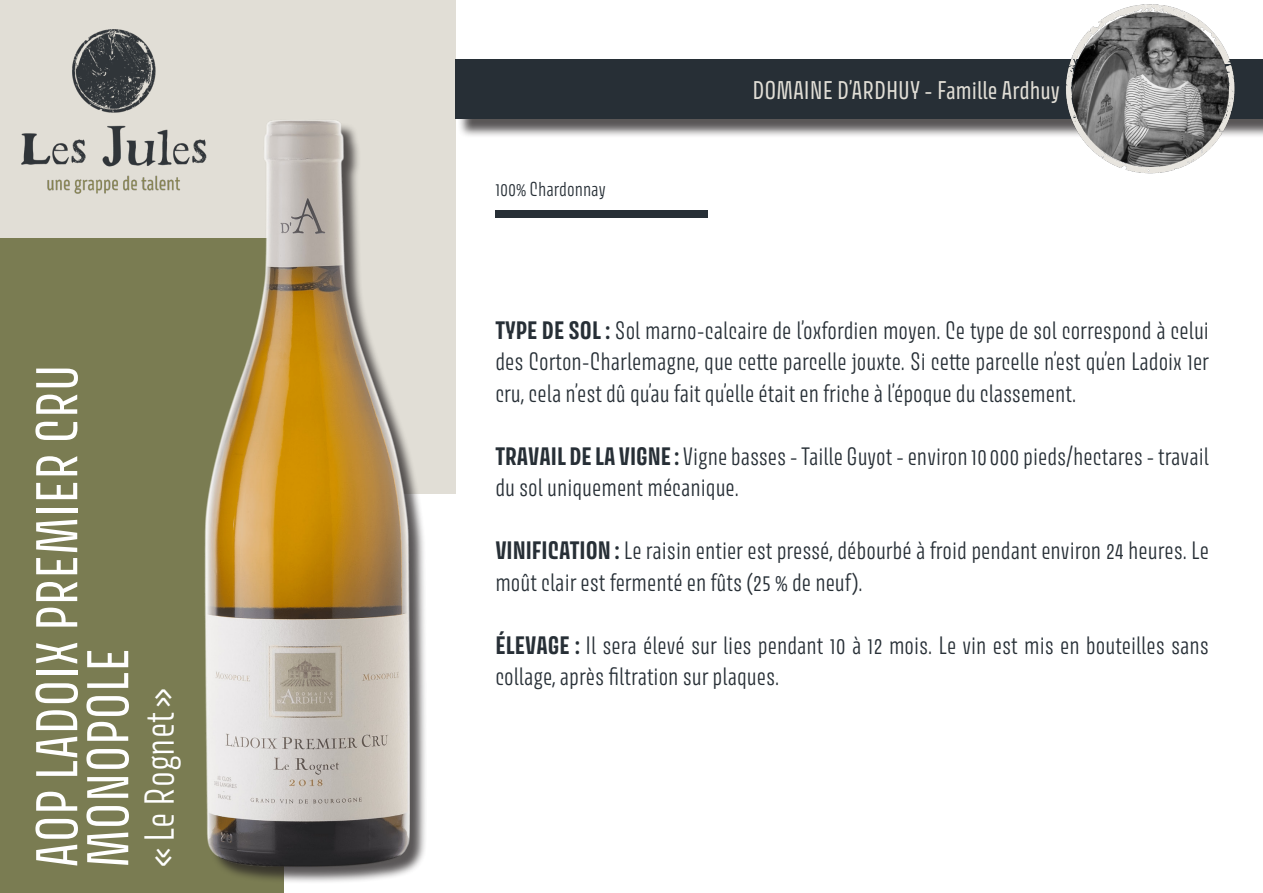
<style>
.page{position:relative;width:1263px;height:893px;background:#fff}
.page>*{position:absolute;margin:0;border:0;box-sizing:border-box;transform-origin:0 0}
.t1{font:52.5px "Avory I Latn";color:#fff}
.t2{font:300 37.5px "Avory I Latn";color:#fff}
.t3{font:22.95px "Avory I Latn";color:#e1ded6}
.t4{font:300 22.5px/31.5px "Avory I Latn";color:#272f36}
.t5{font:300 18px "Avory I Latn";color:#272f36}
.s1{font-weight:700}
</style>
<div class="page">
<div style="left:0;top:0;width:455px;height:494px;background:#e1ded6"></div>
<div style="left:0;top:238px;width:283px;height:655px;background:#7a7c52"></div>
<img style="left:21px;top:29px;width:183px;height:165px">
<div style="left:207px;top:122px;width:221px;height:763px;background:#231f20;opacity:.75"></div>
<img style="left:204px;top:120px;width:206px;height:747px">
<div style="left:495px;top:211px;width:213px;height:7px;background:#272f36"></div>
<div style="left:458px;top:62px;width:805px;height:76px;background:#231f20;opacity:.75"></div>
<div style="left:455px;top:59px;width:808px;height:60px;background:#272f36"></div>
<img style="left:1065px;top:4px;width:170px;height:170px">
<img style="left:1072px;top:13px;width:156px;height:153px">
<p class="t1" style="left:24px;top:868px;width:505px;rotate:-90deg">AOP LADOIX PREMIER CRU</p>
<p class="t1" style="left:75px;top:868px;width:221px;rotate:-90deg">MONOPOLE</p>
<p class="t2" style="left:136px;top:868px;width:183px;rotate:-90deg">« Le Rognet »</p>
<p class="t5" style="left:495px;top:177px;width:112px">100% Chardonnay</p>
<p class="t3" style="left:752px;top:76px;width:309px">DOMAINE D’ARDHUY - Famille Ardhuy</p>
<p class="t4" style="left:495px;top:314px;width:715px;text-align:justify"><span class="s1">TYPE DE SOL :</span> Sol marno-calcaire de l’oxfordien moyen. Ce type de sol correspond à celui des Corton-Charlemagne, que cette parcelle jouxte. Si cette parcelle n’est qu’en Ladoix 1er cru, cela n’est dû qu’au fait qu’elle était en friche à l’époque du classement.</p>
<p class="t4" style="left:495px;top:440px;width:715px"><span class="s1">TRAVAIL DE LA VIGNE :</span> Vigne basses - Taille Guyot - environ 10 000 pieds/hectares - travail du sol uniquement mécanique.</p>
<p class="t4" style="left:495px;top:535px;width:715px"><span class="s1">VINIFICATION :</span> Le raisin entier est pressé, débourbé à froid pendant environ 24 heures. Le moût clair est fermenté en fûts (25 % de neuf).</p>
<p class="t4" style="left:495px;top:629px;width:715px"><span class="s1">ÉLEVAGE :</span> Il sera élevé sur lies pendant 10 à 12 mois. Le vin est mis en bouteilles sans collage, après filtration sur plaques.</p>
</div>
